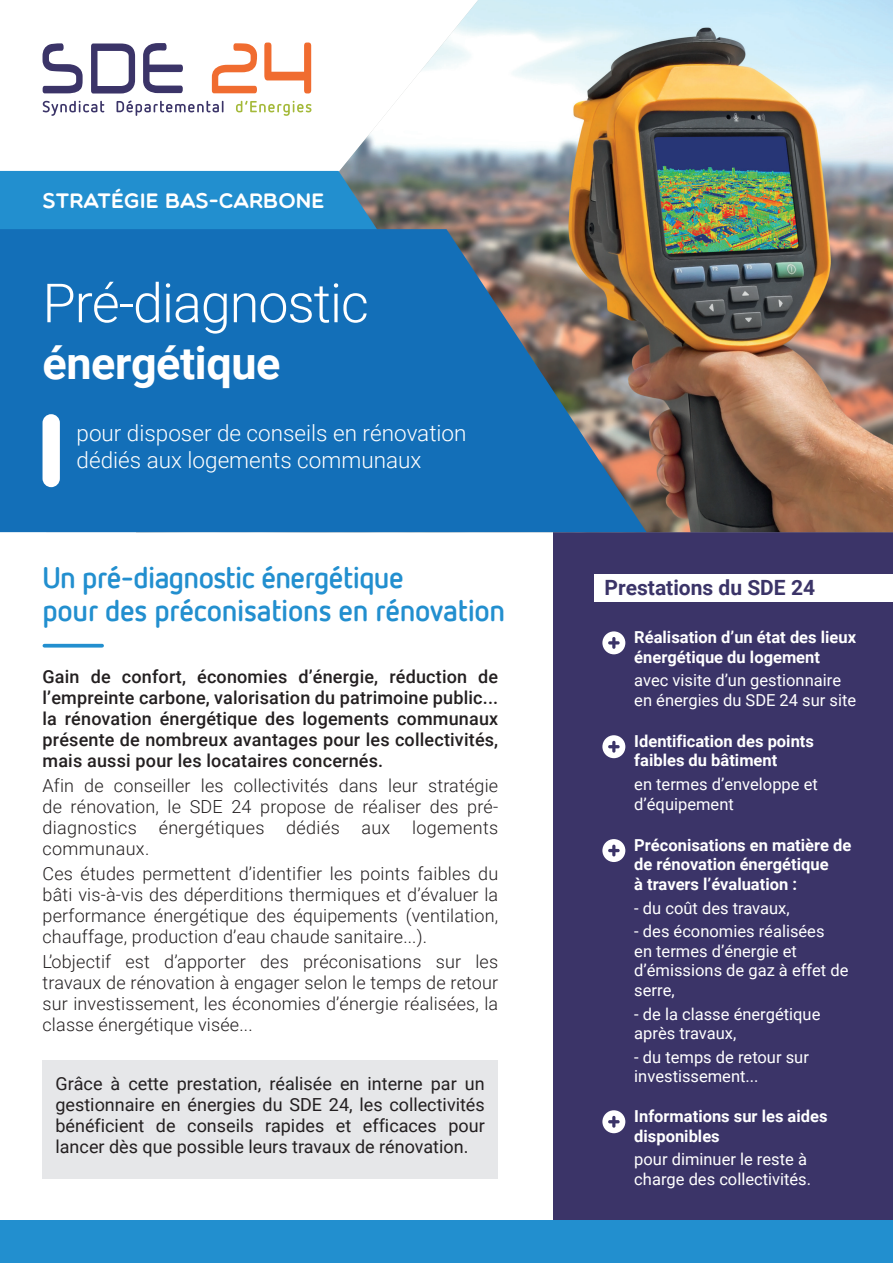
<style>
.page{position:relative;width:893px;height:1263px;background:#fff}
.page>*{position:absolute;margin:0;border:0;box-sizing:border-box;transform-origin:0 0}
.t1{font:300 54px "Roboto";letter-spacing:-.02em;color:#fff}
.t2{font:700 45px "Roboto";letter-spacing:-.01em;color:#fff}
.t3{font:700 30px/33px "Netto OT";letter-spacing:-.01em;color:#228fcf}
.t4{font:300 22.5px/27px "Roboto";color:#fff}
.t5{font:21px "Multicolore";color:#fff}
.t6{font:700 21px "Roboto";color:#3b3468}
.t7{font:300 18px/21px "Roboto";letter-spacing:.01em;color:#231f20;text-align:justify}
.t8{font:500 18px/21px "Roboto";letter-spacing:.01em;color:#231f20;text-align:justify}
.t9{font:18px/21px "Roboto";color:#231f20;text-align:justify}
.t10{font:16.5px/19.5px "Roboto";color:#fff}
.t11{font:700 16.5px/19.5px "Roboto";color:#fff}
</style>
<div class="page">
<div style="left:554px;top:497px;width:339px;height:731px;background:#3b3468"></div>
<div style="left:0;top:1220px;width:893px;height:43px;background:#228fcf"></div>
<div style="left:595px;top:574px;width:298px;height:27px;background:#fff"></div>
<img style="left:136px;top:0;width:757px;height:532px">
<div style="left:0;top:171px;width:378px;height:58px;background:#228fcf"></div>
<svg style="left:0;top:229px;width:646px;height:303px;background:#256faa"></svg>
<div style="left:43px;top:414px;width:17px;height:73px;background:#fff;border-radius:9px"></div>
<svg style="left:43px;top:43px;width:40px;height:50px"></svg>
<svg style="left:91px;top:44px;width:44px;height:50px"></svg>
<svg style="left:143px;top:43px;width:40px;height:50px"></svg>
<svg style="left:212px;top:43px;width:45px;height:50px"></svg>
<svg style="left:264px;top:43px;width:47px;height:50px"></svg>
<svg style="left:43px;top:101px;width:61px;height:15px"></svg>
<svg style="left:117px;top:101px;width:106px;height:15px"></svg>
<svg style="left:236px;top:101px;width:75px;height:15px"></svg>
<hr style="left:44px;top:644px;width:58px;height:3px;background:#228fcf">
<div style="left:602px;top:631px;width:23px;height:23px;background:#fff;border-radius:50%"></div>
<svg style="left:608px;top:637px;width:12px;height:12px"></svg>
<div style="left:602px;top:735px;width:23px;height:23px;background:#fff;border-radius:50%"></div>
<svg style="left:608px;top:741px;width:12px;height:12px"></svg>
<div style="left:602px;top:839px;width:23px;height:23px;background:#fff;border-radius:50%"></div>
<svg style="left:608px;top:845px;width:12px;height:11px"></svg>
<div style="left:602px;top:1110px;width:23px;height:23px;background:#fff;border-radius:50%"></div>
<svg style="left:608px;top:1116px;width:12px;height:12px"></svg>
<div style="left:43px;top:1060px;width:455px;height:118px;background:#e6e7e9"></div>
<p class="t5" style="left:43px;top:188px;width:283px">STRATÉGIE BAS-CARBONE</p>
<h1 class="t1" style="left:43px;top:265px;width:328px">Pré-diagnostic</h1>
<h2 class="t2" style="left:43px;top:332px;width:239px">énergétique</h2>
<p class="t4" style="left:77px;top:419px;width:392px">pour disposer de conseils en rénovation dédiés aux logements communaux</p>
<h3 class="t3" style="left:43px;top:561px;width:464px">Un pré-diagnostic énergétique<br>pour des préconisations en rénovation</h3>
<p class="t8" style="left:43px;top:665px;width:457px">Gain de confort, économies d’énergie, réduction de l’empreinte carbone, valorisation du patrimoine public... la rénovation énergétique des logements communaux présente de nombreux avantages pour les collectivités, mais aussi pour les locataires concernés.</p>
<p class="t7" style="left:43px;top:774px;width:457px">Afin de conseiller les collectivités dans leur stratégie de rénovation, le SDE 24 propose de réaliser des pré&shy;diagnostics énergétiques dédiés aux logements communaux.</p>
<p class="t7" style="left:43px;top:862px;width:457px">Ces études permettent d’identifier les points faibles du bâti vis-à-vis des déperditions thermiques et d’évaluer la performance énergétique des équipements (ventilation, chauffage, production d’eau chaude sanitaire...).</p>
<p class="t7" style="left:43px;top:951px;width:457px">L’objectif est d’apporter des préconisations sur les travaux de rénovation à engager selon le temps de retour sur investissement, les économies d’énergie réalisées, la classe énergétique visée...</p>
<p class="t9" style="left:55px;top:1072px;width:431px">Grâce à cette prestation, réalisée en interne par un gestionnaire en énergies du SDE 24, les collectivités bénéficient de conseils rapides et efficaces pour lancer dès que possible leurs travaux de rénovation.</p>
<p class="t6" style="left:604px;top:573px;width:212px">Prestations du SDE 24</p>
<p class="t11" style="left:634px;top:627px;width:223px">Réalisation d’un état des lieux énergétique du logement</p>
<p class="t10" style="left:634px;top:670px;width:223px">avec visite d’un gestionnaire en énergies du SDE 24 sur site</p>
<p class="t11" style="left:634px;top:731px;width:181px">Identification des points faibles du bâtiment</p>
<p class="t10" style="left:634px;top:774px;width:185px">en termes d’enveloppe et d’équipement</p>
<p class="t11" style="left:634px;top:834px;width:219px">Préconisations en matière de de rénovation énergétique<br>à travers l’évaluation :</p>
<p class="t10" style="left:634px;top:897px;width:157px">- du coût des travaux,</p>
<p class="t10" style="left:634px;top:921px;width:216px">- des économies réalisées<br>en termes d’énergie et d’émissions de gaz à effet de serre,</p>
<p class="t10" style="left:634px;top:1003px;width:188px">- de la classe énergétique après travaux,</p>
<p class="t10" style="left:634px;top:1047px;width:176px">- du temps de retour sur investissement...</p>
<p class="t11" style="left:634px;top:1106px;width:195px">Informations sur les aides disponibles</p>
<p class="t10" style="left:634px;top:1149px;width:178px">pour diminuer le reste à charge des collectivités.</p>
</div>
